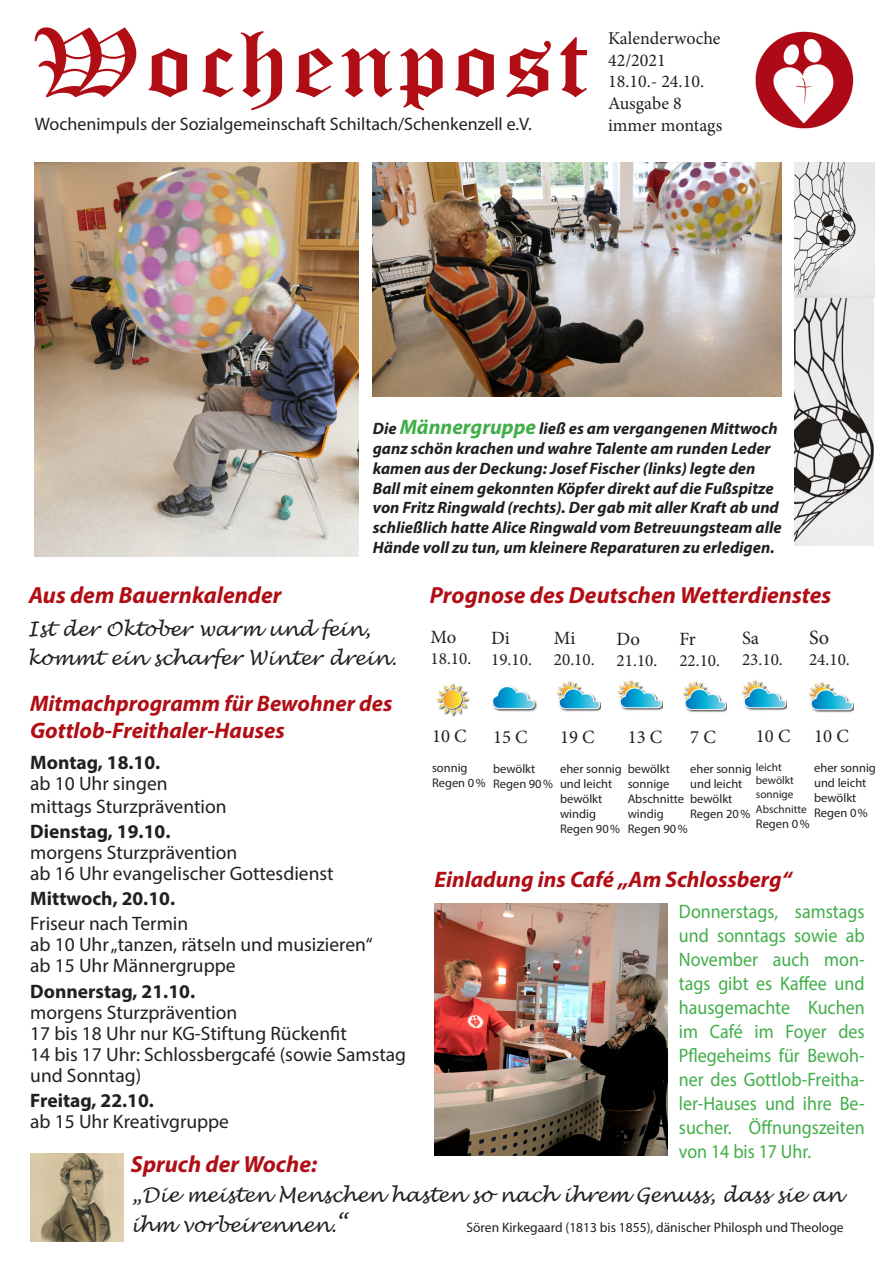
<style>
.page{position:relative;width:893px;height:1263px;background:#fff}
.page>*{position:absolute;margin:0;border:0;box-sizing:border-box;transform-origin:0 0}
.t1{font:94.5px "Old English Text";letter-spacing:.04em;color:#b00d15;scale:1.15 1}
.t2{font:italic 700 23.4px "Myriad Pro";color:#b00d15}
.t3{font:italic 700 22.5px/27px "Myriad Pro";color:#b00d15}
.t4{font:20.25px "Minion Pro";color:#231f20}
.t5{font:italic 19.95px/30px "Lucida Handwriting";color:#231f20}
.t6{font:19.5px/21px "Myriad Pro";color:#231f20}
.t7{font:19.5px/24px "Myriad Pro";color:#40ae49;text-align:justify;scale:.92 1}
.t8{font:700 19.5px "Myriad Pro";color:#231f20}
.t9{font:italic 19.5px/28.5px "Lucida Handwriting";color:#231f20}
.t10{font:18.75px "Minion Pro";color:#231f20}
.t11{font:18px "Myriad Pro";color:#231f20}
.t12{font:18px/21.6px "Minion Pro";color:#231f20}
.t13{font:17.1px "Minion Pro";color:#231f20}
.t14{font:italic 700 16.5px/19.8px "Myriad Pro";color:#231f20}
.t15{font:13.8px "Myriad Pro";color:#231f20}
.t16{font:12.45px/15px "Myriad Pro";color:#231f20}
.t17{font:11.25px/13.5px "Myriad Pro";color:#231f20}
.s1{font-size:21px;color:#40ae49}
.s2{font-size:22.95px}
</style>
<div class="page">
<img style="left:436px;top:683px;width:34px;height:34px">
<img style="left:492px;top:686px;width:44px;height:26px">
<img style="left:557px;top:681px;width:44px;height:31px">
<img style="left:618px;top:680px;width:44px;height:31px">
<img style="left:683px;top:681px;width:44px;height:32px">
<img style="left:742px;top:680px;width:44px;height:31px">
<img style="left:809px;top:682px;width:44px;height:31px">
<img style="left:755px;top:31px;width:99px;height:98px">
<img style="left:35px;top:162px;width:324px;height:395px">
<img style="left:30px;top:1153px;width:93px;height:88px">
<img style="left:373px;top:162px;width:409px;height:234px">
<img style="left:795px;top:298px;width:78px;height:247px">
<img style="left:794px;top:162px;width:80px;height:136px">
<img style="left:435px;top:903px;width:233px;height:252px">
<p class="t1" style="left:31px;top:3px;width:487px">Wochenpost</p>
<p class="t11" style="left:35px;top:113px;width:499px">Wochenimpuls der Sozialgemeinschaft Schiltach/Schenkenzell e.V.</p>
<p class="t12" style="left:608px;top:28px;width:114px">Kalenderwoche</p>
<p class="t12" style="left:608px;top:49px;width:98px">42/2021<br>18.10.- 24.10.<br>Ausgabe 8</p>
<p class="t12" style="left:608px;top:114px;width:116px">immer montags</p>
<p class="t14" style="left:373px;top:418px;width:410px">Die <span class="s1">Männergruppe</span> ließ es am vergangenen Mittwoch ganz schön krachen und wahre Talente am runden Leder kamen aus der Deckung: Josef Fischer (links) legte den Ball mit einem gekonnten Köpfer direkt auf die Fußspitze von Fritz Ringwald (rechts). Der gab mit aller Kraft ab und schließlich hatte Alice Ringwald vom Betreuungsteam alle Hände voll zu tun, um kleinere Reparaturen zu erledigen.</p>
<p class="t2" style="left:29px;top:579px;width:254px">Aus dem Bauernkalender</p>
<p class="t9" style="left:28px;top:616px;width:370px">Ist der Oktober warm und fein, kommt ein scharfer Winter drein.</p>
<p class="t2" style="left:430px;top:579px;width:403px">Prognose des Deutschen Wetterdienstes</p>
<p class="t10" style="left:431px;top:624px;width:27px">Mo</p>
<p class="t13" style="left:431px;top:647px;width:42px">18.10.</p>
<p class="t4" style="left:809px;top:624px;width:22px">So</p>
<p class="t13" style="left:809px;top:648px;width:42px">24.10.</p>
<p class="t10" style="left:742px;top:626px;width:19px">Sa</p>
<p class="t13" style="left:742px;top:648px;width:42px">23.10.</p>
<p class="t10" style="left:491px;top:626px;width:20px">Di</p>
<p class="t13" style="left:491px;top:648px;width:42px">19.10.</p>
<p class="t10" style="left:554px;top:626px;width:23px">Mi</p>
<p class="t13" style="left:554px;top:648px;width:42px">20.10.</p>
<p class="t10" style="left:617px;top:627px;width:25px">Do</p>
<p class="t13" style="left:617px;top:649px;width:42px">21.10.</p>
<p class="t10" style="left:679px;top:627px;width:18px">Fr</p>
<p class="t13" style="left:679px;top:649px;width:42px">22.10.</p>
<p class="t3" style="left:30px;top:689px;width:364px">Mitmachprogramm für Bewohner des<br>Gottlob-Freithaler-Hauses</p>
<p class="t10" style="left:432px;top:724px;width:36px">10 C</p>
<p class="t16" style="left:432px;top:760px;width:37px">sonnig</p>
<p class="t16" style="left:432px;top:775px;width:55px">Regen 0%</p>
<p class="t10" style="left:756px;top:724px;width:36px">10 C</p>
<p class="t17" style="left:756px;top:760px;width:40px">leicht bewölkt sonnige</p>
<p class="t17" style="left:756px;top:802px;width:52px">Abschnitte</p>
<p class="t16" style="left:756px;top:816px;width:55px">Regen 0%</p>
<p class="t10" style="left:814px;top:724px;width:36px">10 C</p>
<p class="t16" style="left:814px;top:760px;width:63px">eher sonnig und leicht bewölkt<br>Regen 0%</p>
<p class="t10" style="left:493px;top:725px;width:36px">15 C</p>
<p class="t16" style="left:493px;top:761px;width:44px">bewölkt</p>
<p class="t16" style="left:493px;top:776px;width:62px">Regen 90%</p>
<p class="t10" style="left:560px;top:725px;width:36px">19 C</p>
<p class="t16" style="left:560px;top:761px;width:63px">eher sonnig und leicht bewölkt</p>
<p class="t16" style="left:560px;top:806px;width:37px">windig</p>
<p class="t16" style="left:560px;top:821px;width:62px">Regen 90%</p>
<p class="t10" style="left:628px;top:725px;width:36px">13 C</p>
<p class="t16" style="left:628px;top:761px;width:58px">bewölkt sonnige<br>Abschnitte</p>
<p class="t16" style="left:628px;top:806px;width:37px">windig</p>
<p class="t16" style="left:628px;top:821px;width:62px">Regen 90%</p>
<p class="t10" style="left:690px;top:725px;width:27px">7 C</p>
<p class="t16" style="left:690px;top:761px;width:63px">eher sonnig und leicht bewölkt<br>Regen 20%</p>
<p class="t8" style="left:30px;top:750px;width:132px">Montag, 18.10.</p>
<p class="t6" style="left:30px;top:773px;width:139px">ab 10 Uhr singen</p>
<p class="t6" style="left:30px;top:795px;width:198px">mittags Sturzprävention</p>
<p class="t8" style="left:30px;top:819px;width:142px">Dienstag, 19.10.</p>
<p class="t6" style="left:30px;top:842px;width:305px">morgens Sturzprävention<br>ab 16 Uhr evangelischer Gottesdienst</p>
<p class="t8" style="left:30px;top:886px;width:146px">Mittwoch, 20.10.</p>
<p class="t6" style="left:30px;top:913px;width:160px">Friseur nach Termin</p>
<p class="t6" style="left:30px;top:934px;width:344px">ab 10 Uhr „tanzen, rätseln und musizieren“</p>
<p class="t6" style="left:30px;top:955px;width:207px">ab 15 Uhr Männergruppe</p>
<p class="t8" style="left:30px;top:978px;width:166px">Donnerstag, 21.10.</p>
<p class="t6" style="left:30px;top:1001px;width:209px">morgens Sturzprävention</p>
<p class="t6" style="left:30px;top:1022px;width:318px">17 bis 18 Uhr nur KG-Stiftung Rückenfit</p>
<p class="t6" style="left:30px;top:1043px;width:377px">14 bis 17 Uhr: Schlossbergcafé (sowie Samstag und Sonntag)</p>
<p class="t8" style="left:30px;top:1088px;width:125px">Freitag, 22.10.</p>
<p class="t6" style="left:30px;top:1111px;width:200px">ab 15 Uhr Kreativgruppe</p>
<p class="t3" style="left:435px;top:866px;width:359px">Einladung ins Café „Am Schlossberg“</p>
<p class="t7" style="left:679px;top:899px;width:203px">Donnerstags, samstags und sonntags sowie ab November auch mon&shy;tags gibt es Kaffee und hausgemachte Kuchen im Café im Foyer des Pflegeheims für Bewoh&shy;ner des Gottlob-Freitha&shy;ler-Hauses und ihre Be&shy;sucher. Öffnungszeiten von 14 bis 17 Uhr.</p>
<p class="t2" style="left:131px;top:1149px;width:188px">Spruch der Woche:</p>
<p class="t5" style="left:131px;top:1181px;width:713px">„Die meisten Menschen hasten so nach ihrem Genuss, dass sie an ihm vorbeirennen.<span class="s2">“</span></p>
<p class="t15" style="left:466px;top:1219px;width:379px">Sören Kirkegaard (1813 bis 1855), dänischer Philosph und Theologe</p>
</div>
